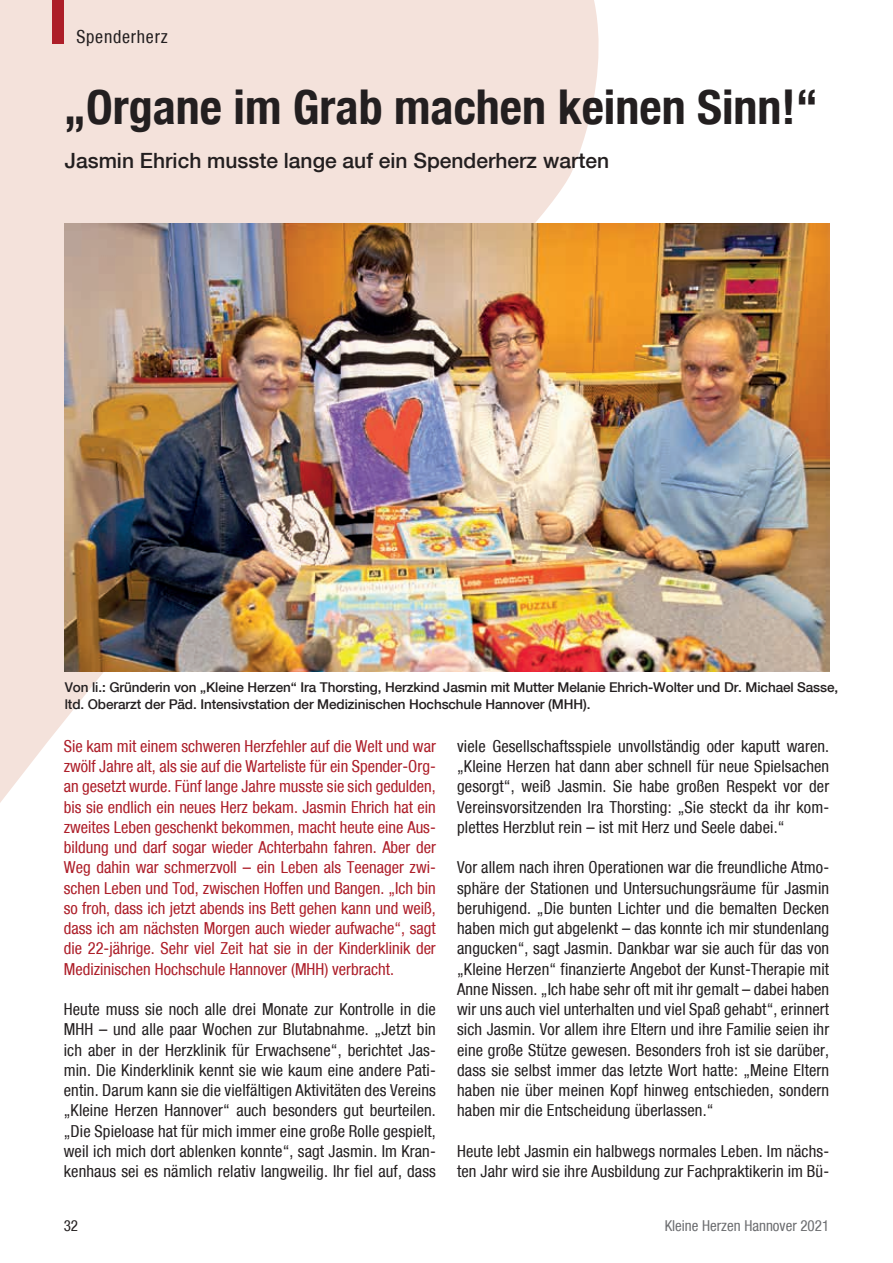
<style>
.page{position:relative;width:893px;height:1263px;background:#fff}
.page>*{position:absolute;margin:0;border:0;box-sizing:border-box;transform-origin:0 0}
.t1{font:700 condensed 48px "Helvetica Neue";color:#231f20}
.t2{font:500 21px "Helvetica Neue";color:#231f20}
.t3{font:condensed 18px "Helvetica Neue";letter-spacing:.04em;color:#231f20}
.t4{font:condensed 16.5px/20.2px "Helvetica Neue";letter-spacing:.01em;color:#231f20;text-align:justify}
.t5{font:condensed 16.5px/20.2px "Helvetica Neue";color:#ad1e29;text-align:justify}
.t6{font:condensed 15px "Helvetica Neue";color:#6c6d70}
.t7{font:condensed 15px "Helvetica Neue";color:#231f20}
.t8{font:500 13.5px/16.5px "Helvetica Neue";letter-spacing:-.01em;color:#231f20}
</style>
<div class="page">
<svg style="left:0;top:0;width:599px;height:803px;fill:#f4e2db"></svg>
<div style="left:52px;top:0;width:12px;height:43px;background:#ad1e29"></div>
<img style="left:65px;top:223px;width:764px;height:449px">
<p class="t3" style="left:77px;top:26px;width:93px">Spenderherz</p>
<h1 class="t1" style="left:64px;top:78px;width:756px">„Organe im Grab machen keinen Sinn!“</h1>
<p class="t2" style="left:65px;top:148px;width:546px">Jasmin Ehrich musste lange auf ein Spenderherz warten</p>
<p class="t8" style="left:65px;top:679px;width:775px">Von li.: Gründerin von „Kleine Herzen“ Ira Thorsting, Herzkind Jasmin mit Mutter Melanie Ehrich-Wolter und Dr. Michael Sasse, ltd. Oberarzt der Päd. Intensivstation der Medizinischen Hochschule Hannover (MHH).</p>
<p class="t5" style="left:64px;top:736px;width:374px">Sie kam mit einem schweren Herzfehler auf die Welt und war zwölf Jahre alt, als sie auf die Warteliste für ein Spender-Org&shy;an gesetzt wurde. Fünf lange Jahre musste sie sich gedulden, bis sie endlich ein neues Herz bekam. Jasmin Ehrich hat ein zweites Leben geschenkt bekommen, macht heute eine Aus&shy;bildung und darf sogar wieder Achterbahn fahren. Aber der Weg dahin war schmerzvoll – ein Leben als Teenager zwi&shy;schen Leben und Tod, zwischen Hoffen und Bangen. „Ich bin so froh, dass ich jetzt abends ins Bett gehen kann und weiß, dass ich am nächsten Morgen auch wieder aufwache“, sagt die 22-jährige. Sehr viel Zeit hat sie in der Kinderklinik der Medizinischen Hochschule Hannover (MHH) verbracht.</p>
<p class="t4" style="left:64px;top:999px;width:374px">Heute muss sie noch alle drei Monate zur Kontrolle in die MHH – und alle paar Wochen zur Blutabnahme. „Jetzt bin ich aber in der Herzklinik für Erwachsene“, berichtet Jas&shy;min. Die Kinderklinik kennt sie wie kaum eine andere Pati&shy;entin. Darum kann sie die vielfältigen Aktivitäten des Vereins „Kleine Herzen Hannover“ auch besonders gut beurteilen. „Die Spieloase hat für mich immer eine große Rolle gespielt, weil ich mich dort ablenken konnte“, sagt Jasmin. Im Kran&shy;kenhaus sei es nämlich relativ langweilig. Ihr fiel auf, dass</p>
<p class="t4" style="left:457px;top:736px;width:374px">viele Gesellschaftsspiele unvollständig oder kaputt waren. „Kleine Herzen hat dann aber schnell für neue Spielsachen gesorgt“, weiß Jasmin. Sie habe großen Respekt vor der Vereinsvorsitzenden Ira Thorsting: „Sie steckt da ihr kom&shy;plettes Herzblut rein – ist mit Herz und Seele dabei.“</p>
<p class="t4" style="left:457px;top:857px;width:374px">Vor allem nach ihren Operationen war die freundliche Atmo&shy;sphäre der Stationen und Untersuchungsräume für Jasmin beruhigend. „Die bunten Lichter und die bemalten Decken haben mich gut abgelenkt – das konnte ich mir stundenlang angucken“, sagt Jasmin. Dankbar war sie auch für das von „Kleine Herzen“ finanzierte Angebot der Kunst-Therapie mit Anne Nissen. „Ich habe sehr oft mit ihr gemalt – dabei haben wir uns auch viel unterhalten und viel Spaß gehabt“, erinnert sich Jasmin. Vor allem ihre Eltern und ihre Familie seien ihr eine große Stütze gewesen. Besonders froh ist sie darüber, dass sie selbst immer das letzte Wort hatte: „Meine Eltern haben nie über meinen Kopf hinweg entschieden, sondern haben mir die Entscheidung überlassen.“</p>
<p class="t4" style="left:457px;top:1141px;width:374px">Heute lebt Jasmin ein halbwegs normales Leben. Im nächs&shy;ten Jahr wird sie ihre Ausbildung zur Fachpraktikerin im Bü-</p>
<p class="t7" style="left:64px;top:1217px;width:16px">32</p>
<p class="t6" style="left:665px;top:1217px;width:166px">Kleine Herzen Hannover 2021</p>
</div>
